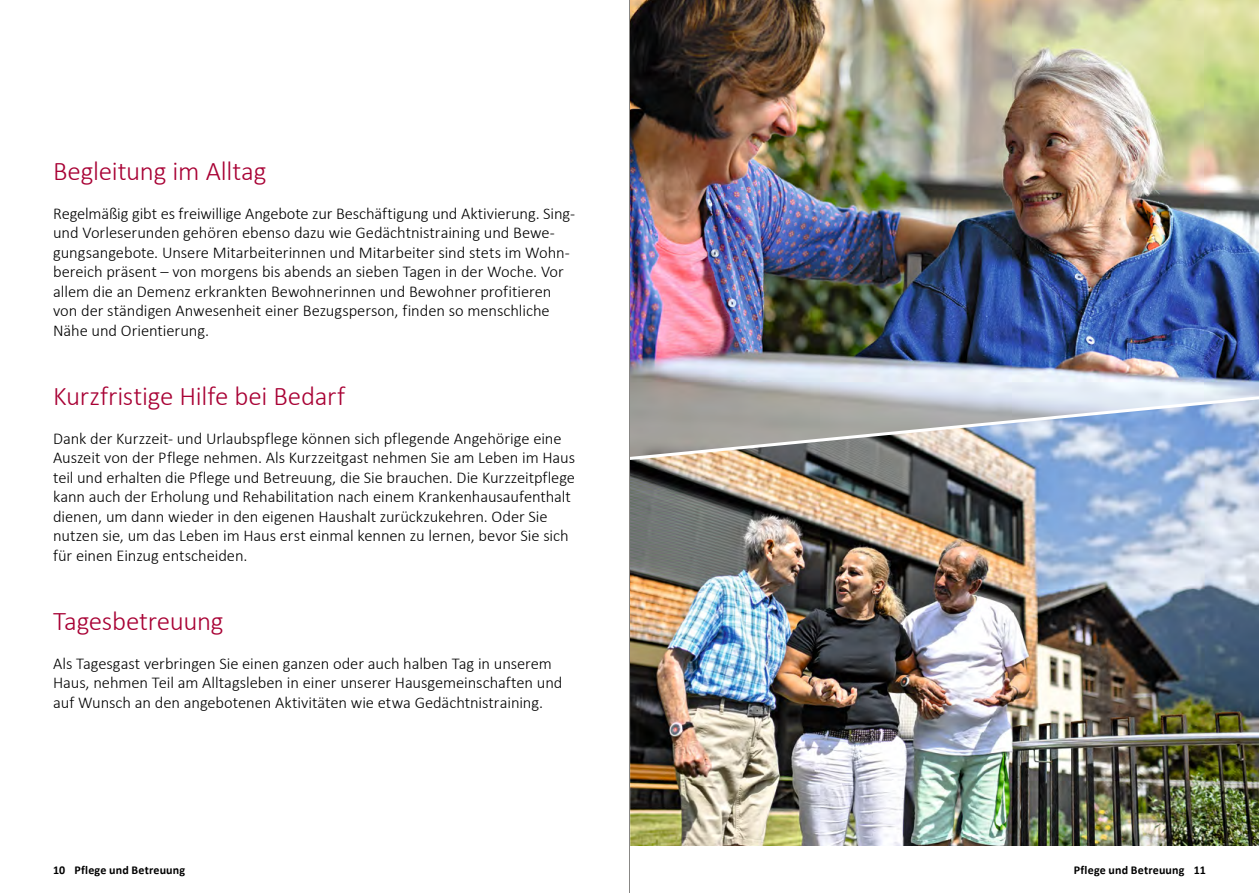
<style>
.page{position:relative;width:1259px;height:893px;background:#fff}
.page>*{position:absolute;margin:0;border:0;box-sizing:border-box;transform-origin:0 0}
.t1{font:300 27px "Calibri";letter-spacing:-.01em;color:#a80034}
.t2{font:300 16.5px/19.5px "Calibri";letter-spacing:-.005em;color:#000}
.t3{font:700 12px "Calibri";letter-spacing:.015em;color:#000}
</style>
<div class="page">
<img style="left:630px;top:465px;width:629px;height:381px">
<img style="left:630px;top:0;width:629px;height:330px">
<img style="left:630px;top:330px;width:629px;height:135px">
<hr style="left:629px;top:0;width:1px;height:893px;background:#888785">
<h1 class="t1" style="left:53px;top:154px;width:215px">Begleitung im Alltag</h1>
<p class="t2" style="left:53px;top:203px;width:523px">Regelmäßig gibt es freiwillige Angebote zur Beschäftigung und Aktivierung. Sing&shy;und Vorleserunden gehören ebenso dazu wie Gedächtnistraining und Bewe&shy;gungsangebote. Unsere Mitarbeiterinnen und Mitarbeiter sind stets im Wohn&shy;bereich präsent – von morgens bis abends an sieben Tagen in der Woche. Vor allem die an Demenz erkrankten Bewohnerinnen und Bewohner profitieren von der ständigen Anwesenheit einer Bezugsperson, finden so menschliche Nähe und Orientierung.</p>
<h1 class="t1" style="left:53px;top:379px;width:294px">Kurzfristige Hilfe bei Bedarf</h1>
<p class="t2" style="left:53px;top:428px;width:523px">Dank der Kurzzeit- und Urlaubspflege können sich pflegende Angehörige eine Auszeit von der Pflege nehmen. Als Kurzzeitgast nehmen Sie am Leben im Haus teil und erhalten die Pflege und Betreuung, die Sie brauchen. Die Kurzzeitpflege kann auch der Erholung und Rehabilitation nach einem Krankenhausaufenthalt dienen, um dann wieder in den eigenen Haushalt zurückzukehren. Oder Sie nutzen sie, um das Leben im Haus erst einmal kennen zu lernen, bevor Sie sich für einen Einzug entscheiden.</p>
<h1 class="t1" style="left:53px;top:604px;width:172px">Tagesbetreuung</h1>
<p class="t2" style="left:53px;top:653px;width:511px">Als Tagesgast verbringen Sie einen ganzen oder auch halben Tag in unserem<br>Haus, nehmen Teil am Alltagsleben in einer unserer Hausgemeinschaften und auf Wunsch an den angebotenen Aktivitäten wie etwa Gedächtnistraining.</p>
<p class="t3" style="left:53px;top:862px;width:133px">10 Pflege und Betreuung</p>
<p class="t3" style="left:1073px;top:862px;width:133px">Pflege und Betreuung 11</p>
</div>
